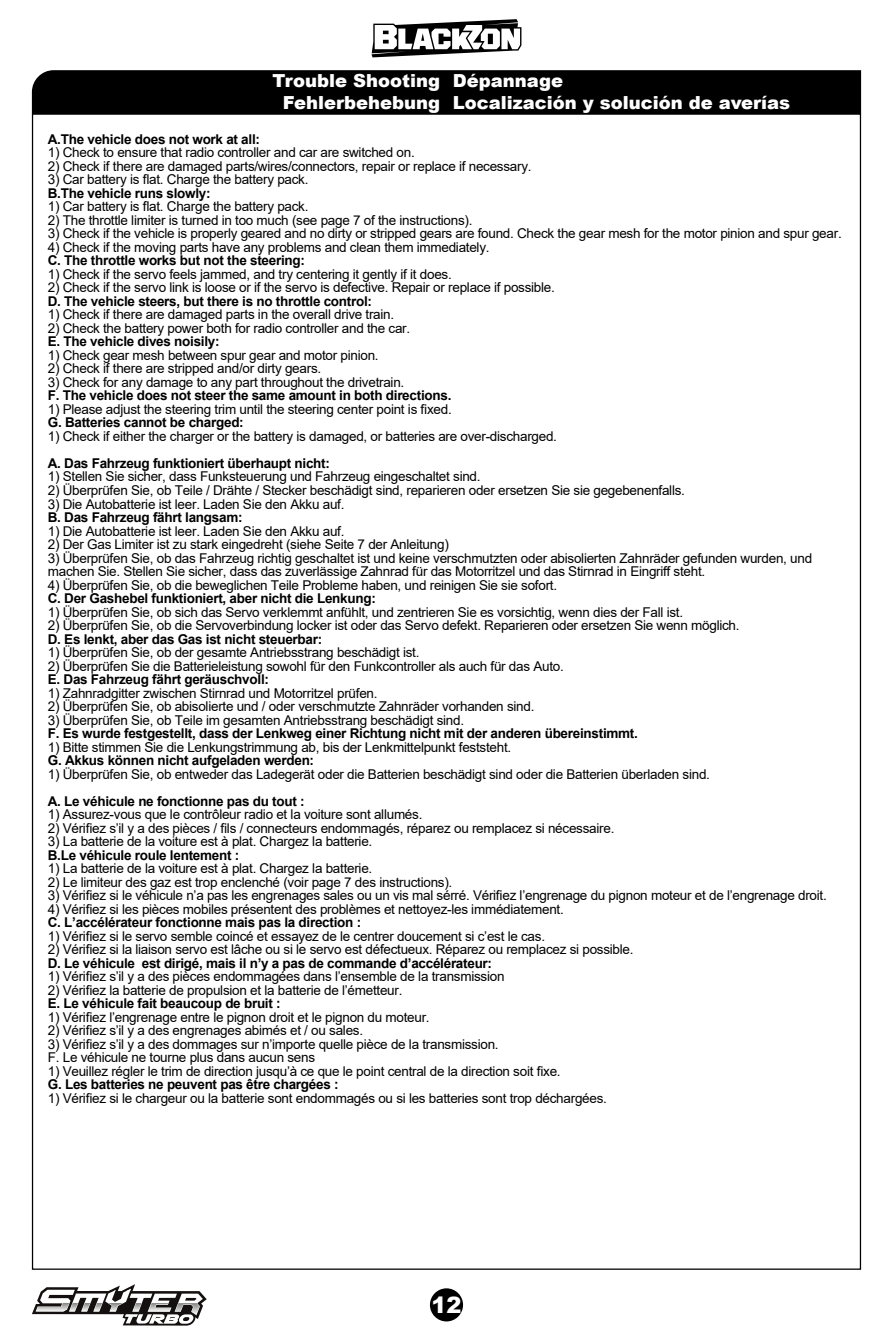
<style>
.page{position:relative;width:893px;height:1340px;background:#fff}
.page>*{position:absolute;margin:0;border:0;box-sizing:border-box;transform-origin:0 0}
.t1{font:900 22.5px "Arial";color:#fff}
.t2{font:900 18px/21.6px "Arial";color:#fff;text-align:center}
.t3{font:13.5px/13.5px "Arial";letter-spacing:-.02em;color:#000}
.t4{font:700 13.5px "Arial";letter-spacing:-.02em;color:#000}
</style>
<div class="page">
<svg style="left:372px;top:19px;width:149px;height:38px"></svg>
<div style="left:430px;top:1288px;width:33px;height:33px;background:#000;border-radius:17px"></div>
<svg style="left:32px;top:1284px;width:175px;height:41px"></svg>
<div style="left:32px;top:70px;width:829px;height:43px;background:#000"></div>
<h2 class="t2" style="left:273px;top:70px;width:169px">Trouble Shooting<br>Fehlerbehebung</h2>
<h2 class="t2" style="left:453px;top:70px;width:339px;text-align:left">Dépannage<br>Localización y solución de averías</h2>
<p class="t4" style="left:48px;top:130px;width:214px">A.The vehicle does not work at all:</p>
<p class="t3" style="left:48px;top:146px;width:368px">1) Check to ensure that radio controller and car are switched on.</p>
<p class="t3" style="left:48px;top:159px;width:485px">2) Check if there are damaged parts/wires/connectors, repair or replace if necessary.</p>
<p class="t3" style="left:48px;top:173px;width:262px">3) Car battery is flat. Charge the battery pack.</p>
<p class="t4" style="left:48px;top:184px;width:164px">B.The vehicle runs slowly:</p>
<p class="t3" style="left:48px;top:200px;width:262px">1) Car battery is flat. Charge the battery pack.</p>
<p class="t3" style="left:48px;top:213px;width:426px">2) The throttle limiter is turned in too much (see page 7 of the instructions).</p>
<p class="t3" style="left:48px;top:227px;width:795px">3) Check if the vehicle is properly geared and no dirty or stripped gears are found. Check the gear mesh for the motor pinion and spur gear.</p>
<p class="t3" style="left:48px;top:240px;width:443px">4) Check if the moving parts have any problems and clean them immediately.</p>
<p class="t4" style="left:48px;top:251px;width:259px">C. The throttle works but not the steering:</p>
<p class="t3" style="left:48px;top:267px;width:405px">1) Check if the servo feels jammed, and try centering it gently if it does.</p>
<p class="t3" style="left:48px;top:281px;width:509px">2) Check if the servo link is loose or if the servo is defective. Repair or replace if possible.</p>
<p class="t4" style="left:48px;top:292px;width:326px">D. The vehicle steers, but there is no throttle control:</p>
<p class="t3" style="left:48px;top:308px;width:348px">1) Check if there are damaged parts in the overall drive train.</p>
<p class="t3" style="left:48px;top:321px;width:364px">2) Check the battery power both for radio controller and the car.</p>
<p class="t4" style="left:48px;top:332px;width:173px">E. The vehicle dives noisily:</p>
<p class="t3" style="left:48px;top:348px;width:332px">1) Check gear mesh between spur gear and motor pinion.</p>
<p class="t3" style="left:48px;top:362px;width:275px">2) Check if there are stripped and/or dirty gears.</p>
<p class="t3" style="left:48px;top:375px;width:358px">3) Check for any damage to any part throughout the drivetrain.</p>
<p class="t4" style="left:48px;top:386px;width:405px">F. The vehicle does not steer the same amount in both directions.</p>
<p class="t3" style="left:48px;top:402px;width:405px">1) Please adjust the steering trim until the steering center point is fixed.</p>
<p class="t4" style="left:48px;top:413px;width:197px">G. Batteries cannot be charged:</p>
<p class="t3" style="left:48px;top:429px;width:511px">1) Check if either the charger or the battery is damaged, or batteries are over-discharged.</p>
<p class="t4" style="left:48px;top:454px;width:284px">A. Das Fahrzeug funktioniert überhaupt nicht:</p>
<p class="t3" style="left:48px;top:470px;width:434px">1) Stellen Sie sicher, dass Funksteuerung und Fahrzeug eingeschaltet sind.</p>
<p class="t3" style="left:48px;top:483px;width:639px">2) Überprüfen Sie, ob Teile / Drähte / Stecker beschädigt sind, reparieren oder ersetzen Sie sie gegebenenfalls.</p>
<p class="t3" style="left:48px;top:497px;width:298px">3) Die Autobatterie ist leer. Laden Sie den Akku auf.</p>
<p class="t4" style="left:48px;top:508px;width:196px">B. Das Fahrzeug fährt langsam:</p>
<p class="t3" style="left:48px;top:524px;width:298px">1) Die Autobatterie ist leer. Laden Sie den Akku auf.</p>
<p class="t3" style="left:48px;top:537px;width:402px">2) Der Gas Limiter ist zu stark eingedreht (siehe Seite 7 der Anleitung)</p>
<p class="t3" style="left:48px;top:551px;width:766px">3) Überprüfen Sie, ob das Fahrzeug richtig geschaltet ist und keine verschmutzten oder abisolierten Zahnräder gefunden wurden, und machen Sie. Stellen Sie sicher, dass das zuverlässige Zahnrad für das Motorritzel und das Stirnrad in Eingriff steht.</p>
<p class="t3" style="left:48px;top:578px;width:511px">4) Überprüfen Sie, ob die beweglichen Teile Probleme haben, und reinigen Sie sie sofort.</p>
<p class="t4" style="left:48px;top:589px;width:330px">C. Der Gashebel funktioniert, aber nicht die Lenkung:</p>
<p class="t3" style="left:48px;top:605px;width:637px">1) Überprüfen Sie, ob sich das Servo verklemmt anfühlt, und zentrieren Sie es vorsichtig, wenn dies der Fall ist.</p>
<p class="t3" style="left:48px;top:618px;width:693px">2) Überprüfen Sie, ob die Servoverbindung locker ist oder das Servo defekt. Reparieren oder ersetzen Sie wenn möglich.</p>
<p class="t4" style="left:48px;top:629px;width:276px">D. Es lenkt, aber das Gas ist nicht steuerbar:</p>
<p class="t3" style="left:48px;top:645px;width:373px">1) Überprüfen Sie, ob der gesamte Antriebsstrang beschädigt ist.</p>
<p class="t3" style="left:48px;top:659px;width:517px">2) Überprüfen Sie die Batterieleistung sowohl für den Funkcontroller als auch für das Auto.</p>
<p class="t4" style="left:48px;top:670px;width:223px">E. Das Fahrzeug fährt geräuschvoll:</p>
<p class="t3" style="left:48px;top:686px;width:331px">1) Zahnradgitter zwischen Stirnrad und Motorritzel prüfen.</p>
<p class="t3" style="left:48px;top:699px;width:488px">2) Überprüfen Sie, ob abisolierte und / oder verschmutzte Zahnräder vorhanden sind.</p>
<p class="t3" style="left:48px;top:713px;width:418px">3) Überprüfen Sie, ob Teile im gesamten Antriebsstrang beschädigt sind.</p>
<p class="t4" style="left:48px;top:724px;width:592px">F. Es wurde festgestellt, dass der Lenkweg einer Richtung nicht mit der anderen übereinstimmt.</p>
<p class="t3" style="left:48px;top:740px;width:465px">1) Bitte stimmen Sie die Lenkungstrimmung ab, bis der Lenkmittelpunkt feststeht.</p>
<p class="t4" style="left:48px;top:751px;width:268px">G. Akkus können nicht aufgeladen werden:</p>
<p class="t3" style="left:48px;top:767px;width:664px">1) Überprüfen Sie, ob entweder das Ladegerät oder die Batterien beschädigt sind oder die Batterien überladen sind.</p>
<p class="t4" style="left:48px;top:791px;width:258px">A. Le véhicule ne fonctionne pas du tout :</p>
<p class="t3" style="left:48px;top:807px;width:376px">1) Assurez-vous que le contrôleur radio et la voiture sont allumés.</p>
<p class="t3" style="left:48px;top:821px;width:568px">2) Vérifiez s’il y a des pièces / fils / connecteurs endommagés, réparez ou remplacez si nécessaire.</p>
<p class="t3" style="left:48px;top:834px;width:326px">3) La batterie de la voiture est à plat. Chargez la batterie.</p>
<p class="t4" style="left:48px;top:845px;width:193px">B.Le véhicule roule lentement :</p>
<p class="t3" style="left:48px;top:861px;width:326px">1) La batterie de la voiture est à plat. Chargez la batterie.</p>
<p class="t3" style="left:48px;top:875px;width:406px">2) Le limiteur des gaz est trop enclenché (voir page 7 des instructions).</p>
<p class="t3" style="left:48px;top:888px;width:780px">3) Vérifiez si le véhicule n’a pas les engrenages sales ou un vis mal sérré. Vérifiez l’engrenage du pignon moteur et de l’engrenage droit.</p>
<p class="t3" style="left:48px;top:902px;width:517px">4) Vérifiez si les pièces mobiles présentent des problèmes et nettoyez-les immédiatement.</p>
<p class="t4" style="left:48px;top:913px;width:315px">C. L’accélérateur fonctionne mais pas la direction :</p>
<p class="t3" style="left:48px;top:929px;width:499px">1) Vérifiez si le servo semble coincé et essayez de le centrer doucement si c’est le cas.</p>
<p class="t3" style="left:48px;top:942px;width:587px">2) Vérifiez si la liaison servo est lâche ou si le servo est défectueux. Réparez ou remplacez si possible.</p>
<p class="t4" style="left:48px;top:953px;width:446px">D. Le véhicule est dirigé, mais il n’y a pas de commande d’accélérateur:</p>
<p class="t3" style="left:48px;top:969px;width:458px">1) Vérifiez s’il y a des pièces endommagées dans l’ensemble de la transmission</p>
<p class="t3" style="left:48px;top:983px;width:356px">2) Vérifiez la batterie de propulsion et la batterie de l’émetteur.</p>
<p class="t4" style="left:48px;top:994px;width:234px">E. Le véhicule fait beaucoup de bruit :</p>
<p class="t3" style="left:48px;top:1010px;width:383px">1) Vérifiez l’engrenage entre le pignon droit et le pignon du moteur.</p>
<p class="t3" style="left:48px;top:1023px;width:317px">2) Vérifiez s’il y a des engrenages abimés et / ou sales.</p>
<p class="t3" style="left:48px;top:1037px;width:452px">3) Vérifiez s’il y a des dommages sur n’importe quelle pièce de la transmission.<br>F. Le véhicule ne tourne plus dans aucun sens</p>
<p class="t3" style="left:48px;top:1064px;width:514px">1) Veuillez régler le trim de direction jusqu’à ce que le point central de la direction soit fixe.</p>
<p class="t4" style="left:48px;top:1075px;width:292px">G. Les batteries ne peuvent pas être chargées :</p>
<p class="t3" style="left:48px;top:1091px;width:561px">1) Vérifiez si le chargeur ou la batterie sont endommagés ou si les batteries sont trop déchargées.</p>
<h1 class="t1" style="left:431px;top:1288px;width:32px">12</h1>
</div>
